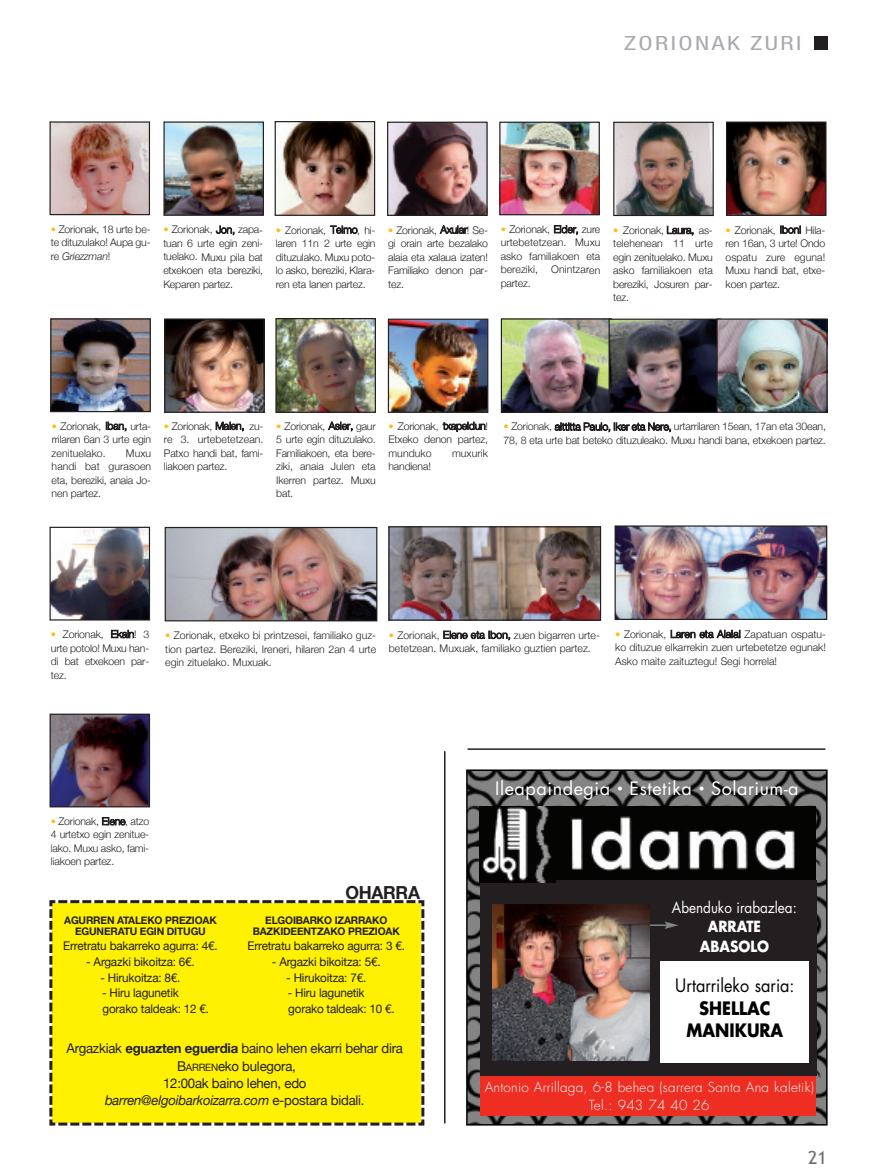
<style>
.page{position:relative;width:877px;height:1175px;background:#fff}
.page>*{position:absolute;margin:0;border:0;box-sizing:border-box;transform-origin:0 0}
.t1{font:21px "NH57";letter-spacing:.09em;color:#a8a9ad;scale:1.3 1}
.t2{font:18px "Futura";letter-spacing:.03em;color:#fff}
.t3{font:18px "Futura";color:#000;scale:.9 1}
.t4{font:700 18px/22.5px "Futura";color:#000;text-align:center;scale:.9 1}
.t5{font:700 18px "Helvetica Neue";letter-spacing:-.015em;color:#231f20}
.t6{font:18px "Trebuchet MS";color:#716c6b}
.t7{font:15px "Futura";color:#fff;scale:.9 1}
.t8{font:700 15px/19.5px "Futura";color:#fff;text-align:center;scale:.9 1}
.t9{font:13.5px/17.1px "Helvetica Neue";letter-spacing:-.015em;color:#231f20;text-align:center}
.t10{font:300 13.5px/18px "Futura";letter-spacing:.02em;color:#fff;text-align:center}
.t11{font:12px/15.6px "Helvetica Neue";letter-spacing:-.015em;color:#231f20}
.t12{font:300 10.5px/13.5px "Helvetica Neue";letter-spacing:-.015em;color:#231f20;text-align:justify}
.t13{font:700 10.5px/10.5px "Helvetica Neue";letter-spacing:-.015em;color:#231f20;text-align:center}
.t14{font:300 10.5px "Helvetica Neue";letter-spacing:.005em;color:#231f20}
.s1{color:#ffbb1b}
.s2{font-style:italic}
.s3{font-family:"Helvetica"}
.s4{font-weight:700}
.s5{font-size:10.2px}
</style>
<div class="page">
<div style="left:815px;top:36px;width:13px;height:14px;background:#231f20"></div>
<img style="left:51px;top:123px;width:97px;height:90px">
<div style="left:49px;top:121px;width:101px;height:94px;border:1px solid #231f20"></div>
<img style="left:165px;top:123px;width:97px;height:91px">
<div style="left:163px;top:121px;width:101px;height:95px;border:1px solid #231f20"></div>
<img style="left:277px;top:123px;width:96px;height:91px">
<div style="left:275px;top:121px;width:100px;height:95px;border:1px solid #231f20"></div>
<img style="left:389px;top:124px;width:97px;height:90px">
<div style="left:387px;top:122px;width:101px;height:94px;border:1px solid #231f20"></div>
<img style="left:501px;top:124px;width:97px;height:89px">
<div style="left:499px;top:122px;width:101px;height:93px;border:1px solid #231f20"></div>
<img style="left:615px;top:124px;width:97px;height:90px">
<div style="left:613px;top:122px;width:101px;height:94px;border:1px solid #231f20"></div>
<img style="left:728px;top:123px;width:96px;height:91px">
<div style="left:726px;top:121px;width:100px;height:95px;border:1px solid #231f20"></div>
<img style="left:52px;top:320px;width:97px;height:90px">
<div style="left:50px;top:318px;width:101px;height:94px;border:1px solid #231f20"></div>
<img style="left:166px;top:320px;width:97px;height:91px">
<div style="left:164px;top:318px;width:101px;height:95px;border:1px solid #231f20"></div>
<img style="left:277px;top:320px;width:97px;height:91px">
<div style="left:275px;top:318px;width:101px;height:95px;border:1px solid #231f20"></div>
<img style="left:390px;top:320px;width:96px;height:91px">
<div style="left:388px;top:318px;width:100px;height:95px;border:1px solid #231f20"></div>
<img style="left:469px;top:772px;width:355px;height:350px">
<div style="left:466px;top:769px;width:361px;height:356px;border:2px solid #000"></div>
<img style="left:556px;top:806px;width:260px;height:74px">
<div style="left:480px;top:880px;width:336px;height:195px;background:#231f20"></div>
<hr style="left:632px;top:924px;width:35px;height:2px;background:#808285">
<svg style="left:665px;top:921px;width:13px;height:8px"></svg>
<img style="left:492px;top:904px;width:158px;height:156px">
<div style="left:660px;top:961px;width:149px;height:101px;background:#fff"></div>
<svg style="left:480px;top:806px;width:76px;height:76px;background:#505050"></svg>
<div style="left:480px;top:1076px;width:336px;height:40px;background:#ee2e22"></div>
<img style="left:390px;top:528px;width:209px;height:90px">
<div style="left:388px;top:526px;width:213px;height:94px;border:1px solid #231f20"></div>
<img style="left:616px;top:527px;width:209px;height:91px">
<div style="left:614px;top:525px;width:213px;height:95px;border:1px solid #231f20"></div>
<img style="left:52px;top:529px;width:96px;height:89px">
<div style="left:50px;top:527px;width:100px;height:93px;border:1px solid #231f20"></div>
<img style="left:167px;top:529px;width:208px;height:90px">
<div style="left:165px;top:527px;width:212px;height:94px;border:1px solid #231f20"></div>
<img style="left:52px;top:715px;width:96px;height:90px">
<div style="left:50px;top:713px;width:100px;height:94px;border:1px solid #231f20"></div>
<div style="left:49px;top:900px;width:376px;height:226px;background:#fff101"></div>
<hr style="left:444px;top:751px;width:1px;height:372px;background:#231f20">
<hr style="left:467px;top:748px;width:358px;height:2px;background:#231f20">
<img style="left:503px;top:320px;width:105px;height:91px">
<div style="left:501px;top:318px;width:111px;height:95px;border:1px solid #231f20"></div>
<img style="left:610px;top:320px;width:106px;height:91px">
<div style="left:608px;top:318px;width:113px;height:95px;border:1px solid #231f20"></div>
<img style="left:718px;top:320px;width:108px;height:91px">
<div style="left:716px;top:318px;width:112px;height:95px;border:1px solid #231f20"></div>
<h1 class="t1" style="left:624px;top:36px;width:138px">ZORIONAK ZURI</h1>
<p class="t12" style="left:51px;top:222px;width:101px"><span class="s1">•</span> Zorionak, 18 urte be&shy;te dituzulako! Aupa gu&shy;re <span class="s2">Griezzman</span>!</p>
<p class="t12" style="left:163px;top:223px;width:101px"><span class="s1">•</span> Zorionak, Jon, zapa&shy;tuan 6 urte egin zeni&shy;tuelako. Muxu pila bat etxekoen eta bereziki, Keparen partez.</p>
<p class="t12" style="left:276px;top:223px;width:101px"><span class="s1">•</span> Zorionak, Telmo, hi&shy;laren 11n 2 urte egin dituzulako. Muxu poto&shy;lo asko, bereziki, Klara&shy;ren eta Ianen partez.</p>
<p class="t12" style="left:388px;top:223px;width:101px"><span class="s1">•</span> Zorionak, Axular! Se&shy;gi orain arte bezalako alaia eta xalaua izaten!<br>Familiako denon par&shy;tez.</p>
<p class="t12" style="left:501px;top:222px;width:101px"><span class="s1">•</span> Zorionak, Eider, zure urtebetetzean. Muxu asko familiakoen eta bereziki, Onintzaren partez.</p>
<p class="t12" style="left:613px;top:223px;width:101px"><span class="s1">•</span> Zorionak, Laura, as&shy;telehenean 11 urte egin zenituelako. Muxu asko familiakoen eta bereziki, Josuren par&shy;tez.</p>
<p class="t12" style="left:726px;top:223px;width:101px"><span class="s1">•</span> Zorionak, Ibon! Hila&shy;ren 16an, 3 urte! Ondo ospatu zure eguna!<br>Muxu handi bat, etxe&shy;koen partez.</p>
<p class="t12" style="left:52px;top:419px;width:101px"><span class="s1">•</span> Zorionak, Iban, urta&shy;rrilaren 6an 3 urte egin zenituelako.</p>
<p class="t12" style="left:52px;top:446px;width:101px;text-indent:74px">Muxu handi bat gurasoen eta, bereziki, anaia Jo&shy;nen partez.</p>
<p class="t12" style="left:164px;top:419px;width:101px"><span class="s1">•</span> Zorionak, Malen, zu&shy;re 3. urtebetetzean.<br>Patxo handi bat, fami&shy;liakoen partez.</p>
<p class="t12" style="left:276px;top:419px;width:101px"><span class="s1">•</span> Zorionak, Asier, gaur 5 urte egin dituzulako.<br>Familiakoen, eta bere&shy;ziki, anaia Julen eta Ikerren partez. Muxu bat.</p>
<p class="t12" style="left:388px;top:419px;width:101px"><span class="s1">•</span> Zorionak, txapeldun!<br>Etxeko denon partez, munduko</p>
<p class="t14" style="left:452px;top:446px;width:37px">muxurik</p>
<p class="t12" style="left:388px;top:459px;width:44px">handiena!</p>
<p class="t12" style="left:504px;top:420px;width:324px"><span class="s1">•</span> Zorionak, aittitta Paulo, Iker eta Nere, urtarrilaren 15ean, 17an eta 30ean,<br>78, 8 eta urte bat beteko dituzuleako. Muxu handi bana, etxekoen partez.</p>
<p class="t12" style="left:51px;top:627px;width:100px"><span class="s1">•</span> Zorionak, Ekain! 3 urte potolo! Muxu han&shy;di bat etxekoen par&shy;tez.</p>
<p class="t12" style="left:165px;top:628px;width:212px"><span class="s1">•</span> Zorionak, etxeko bi printzesei, familiako guz&shy;tion partez. Bereziki, Ireneri, hilaren 2an 4 urte egin zituelako. Muxuak.</p>
<p class="t12" style="left:389px;top:628px;width:212px"><span class="s1">•</span> Zorionak, Elene eta Ibon, zuen bigarren urte&shy;betetzean. Muxuak, familiako guztien partez.</p>
<p class="t12" style="left:615px;top:627px;width:212px"><span class="s1">•</span> Zorionak, Laren eta Aiala! Zapatuan ospatu&shy;ko dituzue elkarrekin zuen urtebetetze egunak!<br>Asko maite zaituztegu! Segi horrela!</p>
<p class="t12" style="left:51px;top:814px;width:100px"><span class="s1">•</span> Zorionak, Elene, atzo 4 urtetxo egin zenitue&shy;lako. Muxu asko, fami&shy;liakoen partez.</p>
<h2 class="t2" style="left:495px;top:780px;width:305px">Ileapaindegia <span class="s3">•</span> Estetika <span class="s3">•</span> Solarium-a</h2>
<h2 class="t5" style="left:345px;top:881px;width:76px">OHARRA</h2>
<p class="t13" style="left:64px;top:915px;width:154px">AGURREN ATALEKO PREZIOAK<br>EGUNERATU EGIN DITUGU</p>
<p class="t11" style="left:63px;top:938px;width:156px">Erretratu bakarreko agurra: 4€.</p>
<p class="t11" style="left:86px;top:953px;width:110px">- Argazki bikoitza: 6€.</p>
<p class="t11" style="left:101px;top:969px;width:81px">- Hirukoitza: 8€.</p>
<p class="t11" style="left:102px;top:985px;width:109px">- Hiru lagunetik gorako taldeak: 12 €.</p>
<p class="t13" style="left:253px;top:915px;width:149px">ELGOIBARKO IZARRAKO<br>BAZKIDEENTZAKO PREZIOAK</p>
<p class="t11" style="left:247px;top:938px;width:159px">Erretratu bakarreko agurra: 3 €.</p>
<p class="t11" style="left:272px;top:953px;width:110px">- Argazki bikoitza: 5€.</p>
<p class="t11" style="left:286px;top:969px;width:81px">- Hirukoitza: 7€.</p>
<p class="t11" style="left:288px;top:985px;width:109px">- Hiru lagunetik gorako taldeak: 10 €.</p>
<p class="t9" style="left:67px;top:1039px;width:338px">Argazkiak <span class="s4">eguazten eguerdia</span> baino lehen ekarri behar dira B<span class="s5">ArrEN</span>eko bulegora,<br>12:00ak baino lehen, edo<br><span class="s2">barren@elgoibarkoizarra.com</span> e-postara bidali.</p>
<h3 class="t7" style="left:672px;top:900px;width:140px">Abenduko irabazlea:</h3>
<h3 class="t8" style="left:700px;top:918px;width:78px">ARRATE<br>ABASOLO</h3>
<h2 class="t3" style="left:675px;top:977px;width:134px">Urtarrileko saria:</h2>
<h2 class="t4" style="left:687px;top:998px;width:109px">SHELLAC<br>MANIKURA</h2>
<p class="t10" style="left:485px;top:1079px;width:331px">Antonio Arrillaga, 6-8 behea (sarrera Santa Ana kaletik)<br>Tel.: 943 74 40 26</p>
<h2 class="t6" style="left:808px;top:1147px;width:20px">21</h2>
</div>
